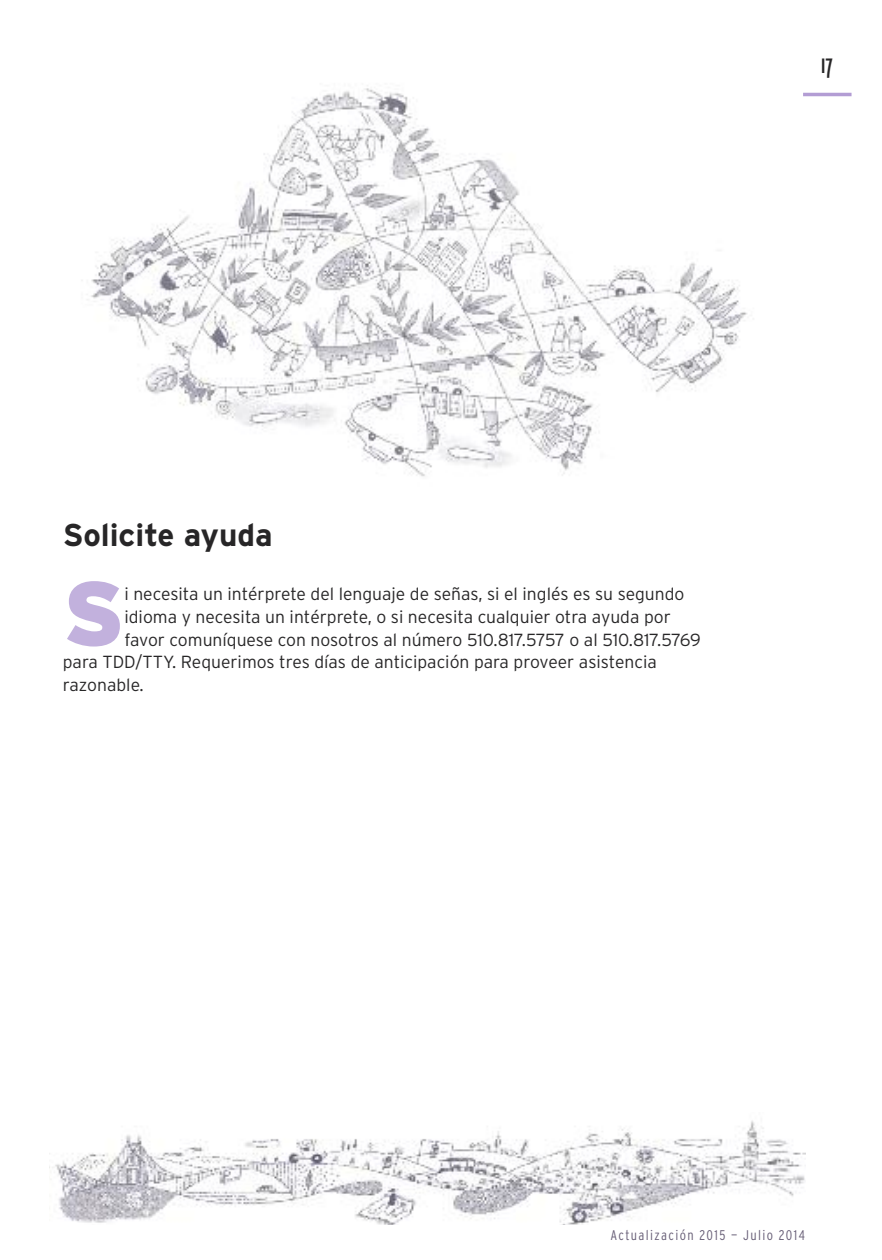
<style>
.page{position:relative;width:882px;height:1260px;background:#fff}
.page>*{position:absolute;margin:0;border:0;box-sizing:border-box;transform-origin:0 0}
.t1{font:900 90.65px "Interstate";color:#c2b1dd}
.t2{font:700 31.5px "Interstate";color:#272627}
.t3{font:31.5px "Triplex Cond";color:#272627}
.t4{font:300 17.5px "Interstate";color:#272627}
.t5{font:300 condensed 14px "Interstate";letter-spacing:.1em;color:#685f77}
</style>
<div class="page">
<hr style="left:803px;top:93px;width:49px;height:3px;background:#b39dd4">
<img style="left:49px;top:1120px;width:756px;height:105px">
<img style="left:87px;top:88px;width:660px;height:389px">
<h2 class="t3" style="left:821px;top:43px;width:14px">17</h2>
<h2 class="t2" style="left:63px;top:524px;width:211px">Solicite ayuda</h2>
<h1 class="t1" style="left:63px;top:561px;width:63px">S</h1>
<p class="t4" style="left:124px;top:588px;width:562px">i necesita un intérprete del lenguaje de señas, si el inglés es su segundo</p>
<p class="t4" style="left:124px;top:611px;width:548px">idioma y necesita un intérprete, o si necesita cualquier otra ayuda por</p>
<p class="t4" style="left:124px;top:633px;width:578px">favor comuníquese con nosotros al número 510.817.5757 o al 510.817.5769</p>
<p class="t4" style="left:63px;top:656px;width:595px">para TDD/TTY. Requerimos tres días de anticipación para proveer asistencia</p>
<p class="t4" style="left:63px;top:679px;width:82px">razonable.</p>
<p class="t5" style="left:610px;top:1227px;width:196px">Actualización 2015 — Julio 2014</p>
</div>
